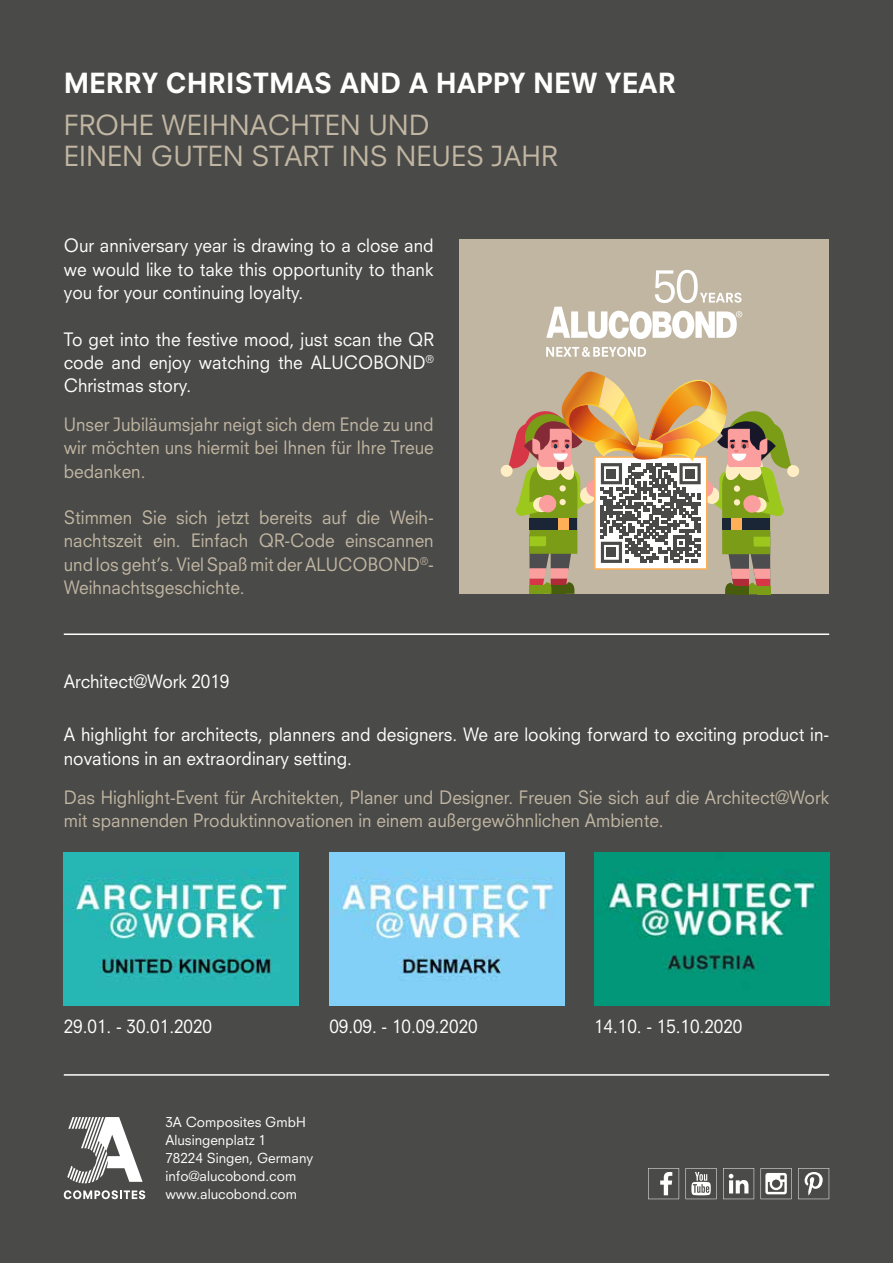
<style>
.page{position:relative;width:893px;height:1263px;background:#4a4a49}
.page>*{position:absolute;margin:0;border:0;box-sizing:border-box;transform-origin:0 0}
.t1{font:27px/31.5px "Neuzeit SLT Std";color:#c1b6a2}
.t2{font:800 27px "Neuzeit SLT Std";color:#fff}
.t3{font:18px/23.2px "Neuzeit SLT Std";color:#fff;text-align:justify;scale:.95 1}
.t4{font:18px/23.2px "Neuzeit SLT Std";color:#c1b6a2;text-align:justify;scale:.95 1}
.t5{font:13.5px/18px "Neuzeit SLT Std";color:#fff}
</style>
<div class="page">
<img style="left:594px;top:852px;width:235px;height:154px">
<img style="left:329px;top:852px;width:235px;height:154px">
<img style="left:64px;top:852px;width:235px;height:154px">
<div style="left:459px;top:239px;width:370px;height:355px;background:#c1b6a2"></div>
<svg style="left:546px;top:347px;width:100px;height:10px"></svg>
<svg style="left:546px;top:270px;width:196px;height:69px"></svg>
<svg style="left:500px;top:372px;width:300px;height:222px"></svg>
<img style="left:637px;top:442px;width:26px;height:6px">
<svg style="left:67px;top:1117px;width:76px;height:66px"></svg>
<svg style="left:64px;top:1190px;width:81px;height:9px"></svg>
<svg style="left:648px;top:1168px;width:31px;height:31px"></svg>
<svg style="left:760px;top:1168px;width:32px;height:31px"></svg>
<svg style="left:798px;top:1168px;width:31px;height:31px"></svg>
<svg style="left:723px;top:1168px;width:31px;height:31px"></svg>
<svg style="left:685px;top:1168px;width:32px;height:31px"></svg>
<hr style="left:64px;top:1074px;width:765px;height:2px;background:#fff">
<hr style="left:64px;top:633px;width:765px;height:2px;background:#fff">
<h1 class="t2" style="left:64px;top:66px;width:613px">MERRY CHRISTMAS AND A HAPPY NEW YEAR</h1>
<h1 class="t1" style="left:64px;top:109px;width:495px">FROHE WEIHNACHTEN UND<br>EINEN GUTEN START INS NEUES JAHR</h1>
<p class="t3" style="left:64px;top:234px;width:391px">Our anniversary year is drawing to a close and we would like to take this opportunity to thank you for your continuing loyalty.</p>
<p class="t3" style="left:64px;top:327px;width:391px">To get into the festive mood, just scan the QR code and enjoy watching the ALUCOBOND<sup>® </sup>Christmas story.</p>
<p class="t4" style="left:64px;top:413px;width:391px">Unser Jubiläumsjahr neigt sich dem Ende zu und wir möchten uns hiermit bei Ihnen für Ihre Treue bedanken.</p>
<p class="t4" style="left:64px;top:506px;width:391px">Stimmen Sie sich jetzt bereits auf die Weih&shy;nachtszeit ein. Einfach QR-Code einscannen und los geht’s. Viel Spaß mit der ALUCOBOND<sup>®</sup>- Weihnachtsgeschichte.</p>
<p class="t3" style="left:64px;top:670px;width:176px">Architect@Work 2019</p>
<p class="t3" style="left:64px;top:723px;width:807px">A highlight for architects, planners and designers. We are looking forward to exciting product in&shy;novations in an extraordinary setting.</p>
<p class="t4" style="left:64px;top:785px;width:807px">Das Highlight-Event für Architekten, Planer und Designer. Freuen Sie sich auf die Architect@Work mit spannenden Produktinnovationen in einem außergewöhnlichen Ambiente.</p>
<p class="t3" style="left:64px;top:1014px;width:158px">29.01. - 30.01.2020</p>
<p class="t3" style="left:329px;top:1014px;width:158px">09.09. - 10.09.2020</p>
<p class="t3" style="left:594px;top:1014px;width:158px">14.10. - 15.10.2020</p>
<p class="t5" style="left:165px;top:1113px;width:149px">3A Composites GmbH<br>Alusingenplatz 1<br>78224 Singen, Germany info@alucobond.com www.alucobond.com</p>
</div>
